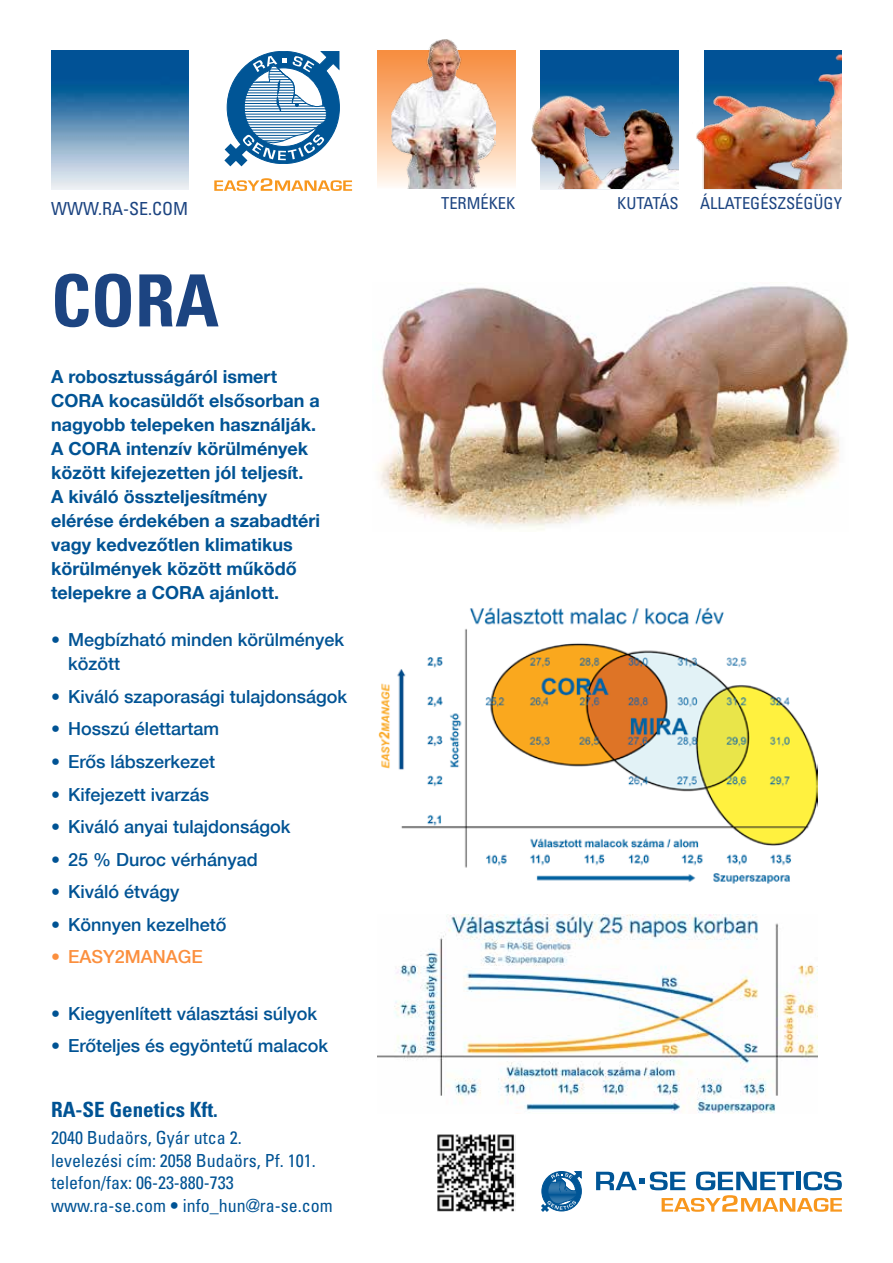
<style>
.page{position:relative;width:893px;height:1263px;background:#fff}
.page>*{position:absolute;margin:0;border:0;box-sizing:border-box;transform-origin:0 0}
.t1{font:700 condensed 72px "Univers LT Std";color:#1c4481}
.t2{font:700 condensed 21px "Univers LT Std";color:#005394}
.t3{font:700 18px/24px "Helvetica Neue";color:#005394}
.t4{font:500 18px/24px "Helvetica Neue";color:#005394}
.t5{font:condensed 18px/22.5px "Univers LT Std";color:#005394}
.t6{font:condensed 18px "Univers LT Std";color:#1c4481}
.t7{font:500 18px "Helvetica Neue";color:#fb8f3e}
.t8{font:condensed 16.5px "Univers LT Std";color:#1c4481}
.t9{font:condensed 16.5px "Univers LT Std";letter-spacing:-.035em;color:#1c4481}
.s1{font-family:"Ideal Sans";font-weight:900;font-stretch:normal}
</style>
<div class="page">
<img style="left:696px;top:53px;width:146px;height:136px">
<img style="left:51px;top:51px;width:138px;height:138px">
<img style="left:541px;top:51px;width:138px;height:44px">
<svg style="left:224px;top:51px;width:116px;height:115px"></svg>
<svg style="left:214px;top:178px;width:138px;height:13px"></svg>
<div style="left:378px;top:51px;width:137px;height:138px;background:linear-gradient(to bottom,#f78837,#fff7ed)"></div>
<img style="left:391px;top:39px;width:104px;height:150px">
<img style="left:531px;top:95px;width:148px;height:94px">
<img style="left:379px;top:286px;width:470px;height:244px">
<svg style="left:541px;top:1171px;width:40px;height:41px"></svg>
<svg style="left:596px;top:1171px;width:246px;height:41px"></svg>
<img style="left:378px;top:607px;width:439px;height:277px">
<img style="left:378px;top:914px;width:439px;height:200px">
<img style="left:437px;top:1134px;width:78px;height:78px">
<p class="t6" style="left:51px;top:197px;width:139px">www.ra-se.com</p>
<h1 class="t1" style="left:51px;top:257px;width:170px">CORA</h1>
<p class="t3" style="left:51px;top:365px;width:270px">A robosztusságáról ismert<br>CORA kocasüldőt elsősorban a nagyobb telepeken használják.<br>A CORA intenzív körülmények között kifejezetten jól teljesít.<br>A kiváló összteljesítmény elérése érdekében a szabadtéri vagy kedvezőtlen klimatikus körülmények között működő telepekre a CORA ajánlott.</p>
<p class="t4" style="left:68px;top:627px;width:278px;text-indent:-17px">• Megbízható minden körülmények között</p>
<p class="t4" style="left:51px;top:684px;width:298px">• Kiváló szaporasági tulajdonságok</p>
<p class="t4" style="left:51px;top:716px;width:170px">• Hosszú élettartam</p>
<p class="t4" style="left:51px;top:749px;width:166px">• Erős lábszerkezet</p>
<p class="t4" style="left:51px;top:781px;width:160px">• Kifejezett ivarzás</p>
<p class="t4" style="left:51px;top:814px;width:241px">• Kiváló anyai tulajdonságok</p>
<p class="t4" style="left:51px;top:846px;width:208px">• 25 % Duroc vérhányad</p>
<p class="t4" style="left:51px;top:879px;width:130px">• Kiváló étvágy</p>
<p class="t4" style="left:51px;top:911px;width:177px">• Könnyen kezelhető</p>
<p class="t7" style="left:51px;top:942px;width:153px">• EASY2MANAGE</p>
<p class="t4" style="left:51px;top:1000px;width:268px">• Kiegyenlített választási súlyok</p>
<p class="t4" style="left:51px;top:1033px;width:279px">• Erőteljes és egyöntetű malacok</p>
<p class="t2" style="left:51px;top:1097px;width:168px">RA-SE Genetics Kft.</p>
<p class="t5" style="left:51px;top:1126px;width:283px">2040 Budaörs, Gyár utca 2.<br>levelezési cím: 2058 Budaörs, Pf. 101. telefon/fax: 06-23-880-733 www.ra-se.com <span class="s1">•</span> info_hun@ra-se.com</p>
<p class="t8" style="left:441px;top:193px;width:76px">termékek</p>
<p class="t9" style="left:617px;top:193px;width:63px">kutatás</p>
<p class="t8" style="left:700px;top:193px;width:143px">Állategészségügy</p>
</div>
